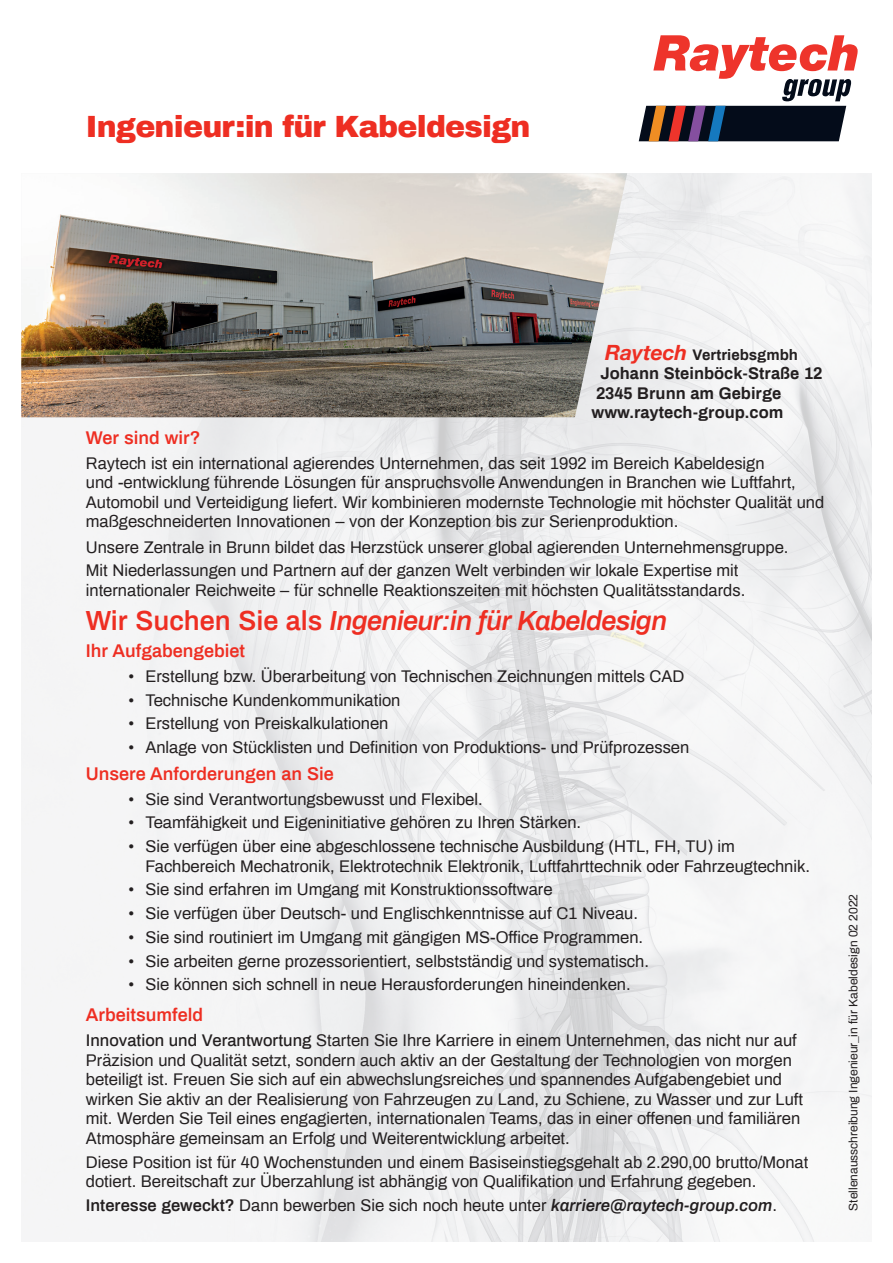
<style>
.page{position:relative;width:893px;height:1263px;background:#fff}
.page>*{position:absolute;margin:0;border:0;box-sizing:border-box;transform-origin:0 0}
.t1{font:900 30px "Archivo";letter-spacing:-.025em;color:#ee2e22}
.t2{font:italic 600 27px "Archivo";letter-spacing:-.025em;color:#ee2e22}
.t3{font:600 18px "Archivo";color:#ee2e22}
.t4{font:16.5px/19.5px "Archivo";color:#231f20}
.t5{font:700 16.5px/19.2px "Archivo";color:#231f20}
.t6{font:700 15px "Archivo";color:#231f20}
.t7{font:12px "Archivo";color:#231f20}
.s1{font-family:"Helvetica Neue";font-style:italic;font-size:21px;color:#ee2e22}
.s2{font-style:normal}
.s3{font-weight:500}
.s4{font-weight:600}
.s5{font-weight:600;font-style:italic}
</style>
<div class="page">
<img style="left:21px;top:173px;width:851px;height:1069px">
<svg style="left:639px;top:35px;width:219px;height:106px"></svg>
<img style="left:21px;top:173px;width:606px;height:244px">
<h1 class="t1" style="left:86px;top:108px;width:446px">Ingenieur:in für Kabeldesign</h1>
<p class="t3" style="left:86px;top:424px;width:116px">Wer sind wir?</p>
<p class="t6" style="left:605px;top:344px;width:195px"><span class="s1">Raytech</span> Vertriebsgmbh</p>
<p class="t5" style="left:591px;top:363px;width:232px;text-indent:9px">Johann Steinböck-Straße 12<br>2345 Brunn am Gebirge www.raytech-group.com</p>
<p class="t4" style="left:86px;top:452px;width:740px">Raytech ist ein international agierendes Unternehmen, das seit 1992 im Bereich Kabeldesign<br>und -entwicklung führende Lösungen für anspruchsvolle Anwendungen in Branchen wie Luftfahrt, Automobil und Verteidigung liefert. Wir kombinieren modernste Technologie mit höchster Qualität und maßgeschneiderten Innovationen – von der Konzeption bis zur Serienproduktion.</p>
<p class="t4" style="left:86px;top:534px;width:704px;line-height:23.7px">Unsere Zentrale in Brunn bildet das Herzstück unserer global agierenden Unternehmensgruppe.<br>Mit Niederlassungen und Partnern auf der ganzen Welt verbinden wir lokale Expertise mit</p>
<p class="t4" style="left:86px;top:579px;width:661px">internationaler Reichweite – für schnelle Reaktionszeiten mit höchsten Qualitätsstandards.</p>
<h2 class="t2" style="left:86px;top:601px;width:583px"><span class="s2">Wir Suchen Sie als</span> Ingenieur:in für Kabeldesign</h2>
<p class="t3" style="left:86px;top:637px;width:161px">Ihr Aufgabengebiet</p>
<p class="t4" style="left:128px;top:665px;width:557px">• Erstellung bzw. Überarbeitung von Technischen Zeichnungen mittels CAD</p>
<p class="t4" style="left:128px;top:689px;width:273px">• Technische Kundenkommunikation</p>
<p class="t4" style="left:128px;top:713px;width:262px">• Erstellung von Preiskalkulationen</p>
<p class="t4" style="left:128px;top:736px;width:562px">• Anlage von Stücklisten und Definition von Produktions- und Prüfprozessen</p>
<p class="t4" style="left:128px;top:788px;width:356px">• Sie sind Verantwortungsbewusst und Flexibel.</p>
<p class="t4" style="left:128px;top:812px;width:454px">• Teamfähigkeit und Eigeninitiative gehören zu Ihren Stärken.</p>
<p class="t4" style="left:145px;top:836px;width:666px;text-indent:-17px">• Sie verfügen über eine abgeschlossene technische Ausbildung (HTL, FH, TU) im<br>Fachbereich Mechatronik, Elektrotechnik Elektronik, Luftfahrttechnik oder Fahrzeugtechnik.</p>
<p class="t4" style="left:128px;top:879px;width:426px">• Sie sind erfahren im Umgang mit Konstruktionssoftware</p>
<p class="t4" style="left:128px;top:903px;width:511px">• Sie verfügen über Deutsch- und Englischkenntnisse auf C1 Niveau.</p>
<p class="t4" style="left:128px;top:926px;width:516px">• Sie sind routiniert im Umgang mit gängigen MS-Office Programmen.</p>
<p class="t4" style="left:128px;top:950px;width:522px">• Sie arbeiten gerne prozessorientiert, selbstständig und systematisch.</p>
<p class="t4" style="left:128px;top:974px;width:504px">• Sie können sich schnell in neue Herausforderungen hineindenken.</p>
<p class="t3" style="left:86px;top:760px;width:249px">Unsere Anforderungen an Sie</p>
<p class="t3" style="left:86px;top:1002px;width:119px">Arbeitsumfeld</p>
<p class="t4" style="left:86px;top:1030px;width:719px"><span class="s3">Innovation und Verantwortung</span> Starten Sie Ihre Karriere in einem Unternehmen, das nicht nur auf Präzision und Qualität setzt, sondern auch aktiv an der Gestaltung der Technologien von morgen beteiligt ist. Freuen Sie sich auf ein abwechslungsreiches und spannendes Aufgabengebiet und wirken Sie aktiv an der Realisierung von Fahrzeugen zu Land, zu Schiene, zu Wasser und zur Luft mit. Werden Sie Teil eines engagierten, internationalen Teams, das in einer offenen und familiären Atmosphäre gemeinsam an Erfolg und Weiterentwicklung arbeitet.</p>
<p class="t4" style="left:86px;top:1151px;width:724px">Diese Position ist für 40 Wochenstunden und einem Basiseinstiegsgehalt ab 2.290,00 brutto/Monat dotiert. Bereitschaft zur Überzahlung ist abhängig von Qualifikation und Erfahrung gegeben.</p>
<p class="t4" style="left:86px;top:1194px;width:693px"><span class="s4">Interesse geweckt?</span> Dann bewerben Sie sich noch heute unter <span class="s5">karriere@raytech-group.com</span>.</p>
<p class="t7" style="left:845px;top:1211px;width:318px;rotate:-90deg">Stellenausschreibung Ingenieur_in für Kabeldesign 02 2022</p>
</div>
